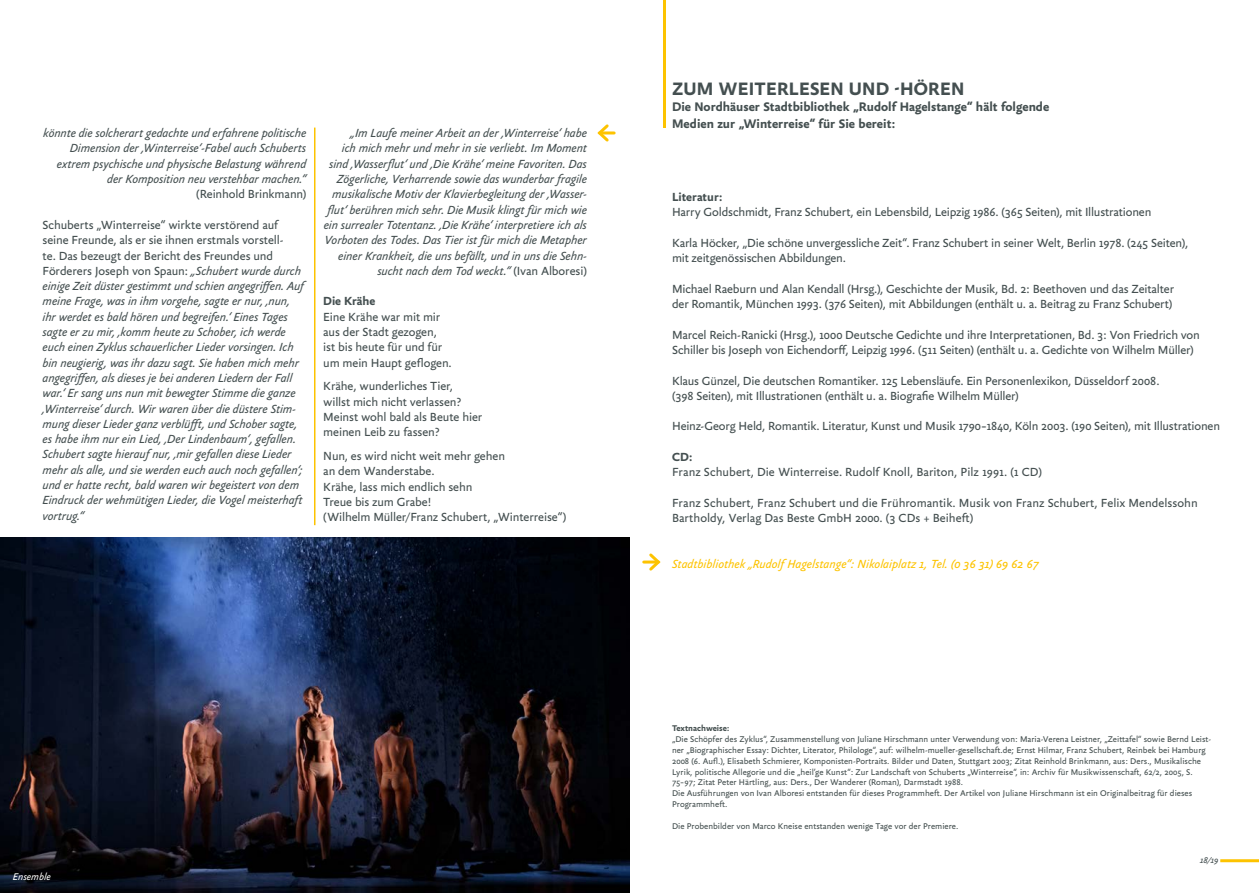
<style>
.page{position:relative;width:1259px;height:893px;background:#fff}
.page>*{position:absolute;margin:0;border:0;box-sizing:border-box;transform-origin:0 0}
.t1{font:700 19.5px "Yoga Sans OT";letter-spacing:.01em;color:#444f50}
.t2{font:700 13.5px/16.2px "Yoga Sans OT";color:#444f50}
.t3{font:italic 12.75px/15.3px "Yoga Sans OT";letter-spacing:-.01em;color:#444f50;text-align:right}
.t4{font:12.75px/15.3px "Yoga Sans OT";letter-spacing:-.015em;color:#444f50}
.t5{font:italic 12.75px "Yoga Sans OT";color:#fdc300}
.t6{font:700 12.75px "Yoga Sans OT";letter-spacing:-.005em;color:#444f50}
.t7{font:italic 10.5px "Yoga Sans OT";color:#fff}
.t8{font:9px/10.8px "Yoga Sans OT";color:#465151}
.t9{font:700 9px "Yoga Sans OT";color:#465151}
.t10{font:italic 9px "Yoga Sans OT";color:#444f50}
.s1{font-style:normal}
</style>
<div class="page">
<img style="left:0;top:538px;width:629px;height:355px">
<hr style="left:599px;top:131px;width:15px;height:3px;background:#fdc300">
<svg style="left:597px;top:124px;width:14px;height:18px"></svg>
<hr style="left:1220px;top:859px;width:39px;height:3px;background:#fdc300">
<svg style="left:646px;top:553px;width:15px;height:18px"></svg>
<hr style="left:663px;top:0;width:2px;height:128px;background:#fdc300">
<hr style="left:314px;top:128px;width:1px;height:397px;background:#fdc300">
<p class="t3" style="left:43px;top:126px;width:264px">könnte die solcherart gedachte und erfahrene politische Dimension der ‚Winterreise‘-Fabel auch Schuberts extrem psychische und physische Belastung während der Komposition neu verstehbar machen.“</p>
<p class="t4" style="left:196px;top:187px;width:112px">(Reinhold Brinkmann)</p>
<p class="t3" style="left:43px;top:217px;width:263px;text-align:left"><span class="s1">Schuberts „Winterreise“ wirkte verstörend auf seine Freunde, als er sie ihnen erstmals vorstell-<br>te. Das bezeugt der Bericht des Freundes und Förderers Joseph von Spaun:</span> „Schubert wurde durch einige Zeit düster gestimmt und schien angegriffen. Auf meine Frage, was in ihm vorgehe, sagte er nur, ‚nun, ihr werdet es bald hören und begreifen.‘ Eines Tages sagte er zu mir, ‚komm heute zu Schober, ich werde euch einen Zyklus schauerlicher Lieder vorsingen. Ich bin neugierig, was ihr dazu sagt. Sie haben mich mehr angegriffen, als dieses je bei anderen Liedern der Fall war.‘ Er sang uns nun mit bewegter Stimme die ganze ‚Winterreise‘ durch. Wir waren über die düstere Stim&shy;mung dieser Lieder ganz verblüfft, und Schober sagte, es habe ihm nur ein Lied, ‚Der Lindenbaum‘, gefallen.<br>Schubert sagte hierauf nur, ‚mir gefallen diese Lieder mehr als alle, und sie werden euch auch noch gefallen‘; und er hatte recht, bald waren wir begeistert von dem Eindruck der wehmütigen Lieder, die Vogel meisterhaft vortrug.“</p>
<p class="t3" style="left:324px;top:126px;width:265px">„Im Laufe meiner Arbeit an der ‚Winterreise‘ habe<br>ich mich mehr und mehr in sie verliebt. Im Moment sind ‚Wasserflut‘ und ‚Die Krähe‘ meine Favoriten. Das Zögerliche, Verharrende sowie das wunderbar fragile musikalische Motiv der Klavierbegleitung der ‚Wasser&shy;flut‘ berühren mich sehr. Die Musik klingt für mich wie ein surrealer Totentanz. ‚Die Krähe‘ interpretiere ich als Vorboten des Todes. Das Tier ist für mich die Metapher einer Krankheit, die uns befällt, und in uns die Sehn&shy;sucht nach dem Tod weckt.“ <span class="s1">(Ivan Alboresi)</span></p>
<p class="t6" style="left:323px;top:295px;width:54px">Die Krähe</p>
<p class="t4" style="left:323px;top:309px;width:130px">Eine Krähe war mit mir aus der Stadt gezogen, ist bis heute für und für um mein Haupt geflogen.</p>
<p class="t4" style="left:323px;top:379px;width:161px">Krähe, wunderliches Tier, willst mich nicht verlassen?<br>Meinst wohl bald als Beute hier meinen Leib zu fassen?</p>
<p class="t4" style="left:323px;top:449px;width:244px">Nun, es wird nicht weit mehr gehen<br>an dem Wanderstabe.<br>Krähe, lass mich endlich sehn<br>Treue bis zum Grabe!<br>(Wilhelm Müller/Franz Schubert, „Winterreise“)</p>
<p class="t7" style="left:13px;top:871px;width:40px">Ensemble</p>
<h1 class="t1" style="left:672px;top:79px;width:294px">ZUM WEITERLESEN UND -HÖREN</h1>
<p class="t2" style="left:672px;top:99px;width:379px">Die Nordhäuser Stadtbibliothek „Rudolf Hagelstange“ hält folgende<br>Medien zur „Winterreise“ für Sie bereit:</p>
<p class="t6" style="left:672px;top:190px;width:52px">Literatur:</p>
<p class="t4" style="left:672px;top:205px;width:481px">Harry Goldschmidt, Franz Schubert, ein Lebensbild, Leipzig 1986. (365 Seiten), mit Illustrationen</p>
<p class="t4" style="left:672px;top:235px;width:518px">Karla Höcker, „Die schöne unvergessliche Zeit“. Franz Schubert in seiner Welt, Berlin 1978. (245 Seiten), mit zeitgenössischen Abbildungen.</p>
<p class="t4" style="left:672px;top:281px;width:504px">Michael Raeburn und Alan Kendall (Hrsg.), Geschichte der Musik, Bd. 2: Beethoven und das Zeitalter der Romantik, München 1993. (376 Seiten), mit Abbildungen (enthält u. a. Beitrag zu Franz Schubert)</p>
<p class="t4" style="left:672px;top:327px;width:529px">Marcel Reich-Ranicki (Hrsg.), 1000 Deutsche Gedichte und ihre Interpretationen, Bd. 3: Von Friedrich von<br>Schiller bis Joseph von Eichendorff, Leipzig 1996. (511 Seiten) (enthält u. a. Gedichte von Wilhelm Müller)</p>
<p class="t4" style="left:672px;top:373px;width:489px">Klaus Günzel, Die deutschen Romantiker. 125 Lebensläufe. Ein Personenlexikon, Düsseldorf 2008. (398 Seiten), mit Illustrationen (enthält u. a. Biografie Wilhelm Müller)</p>
<p class="t4" style="left:672px;top:419px;width:549px">Heinz-Georg Held, Romantik. Literatur, Kunst und Musik 1790–1840, Köln 2003. (190 Seiten), mit Illustrationen</p>
<p class="t6" style="left:672px;top:450px;width:22px">CD:</p>
<p class="t4" style="left:672px;top:465px;width:372px">Franz Schubert, Die Winterreise. Rudolf Knoll, Bariton, Pilz 1991. (1 CD)</p>
<p class="t4" style="left:672px;top:495px;width:527px">Franz Schubert, Franz Schubert und die Frühromantik. Musik von Franz Schubert, Felix Mendelssohn<br>Bartholdy, Verlag Das Beste GmbH 2000. (3 CDs + Beiheft)</p>
<p class="t5" style="left:672px;top:557px;width:368px">Stadtbibliothek „Rudolf Hagelstange“: Nikolaiplatz 1, Tel. (0 36 31) 69 62 67</p>
<p class="t9" style="left:672px;top:724px;width:59px">Textnachweise:</p>
<p class="t8" style="left:672px;top:734px;width:541px">„Die Schöpfer des Zyklus“, Zusammenstellung von Juliane Hirschmann unter Verwendung von: Maria-Verena Leistner, „Zeittafel“ sowie Bernd Leist&shy;ner „Biographischer Essay: Dichter, Literator, Philologe“, auf: wilhelm-mueller-gesellschaft.de; Ernst Hilmar, Franz Schubert, Reinbek bei Hamburg 2008 (6. Aufl.), Elisabeth Schmierer, Komponisten-Portraits. Bilder und Daten, Stuttgart 2003; Zitat Reinhold Brinkmann, aus: Ders., Musikalische Lyrik, politische Allegorie und die „heilʼge Kunst“: Zur Landschaft von Schuberts „Winterreise“, in: Archiv für Musikwissenschaft, 62/2, 2005, S.<br>75–97; Zitat Peter Härtling, aus: Ders., Der Wanderer (Roman), Darmstadt 1988.<br>Die Ausführungen von Ivan Alboresi entstanden für dieses Programmheft. Der Artikel von Juliane Hirschmann ist ein Originalbeitrag für dieses Programmheft.</p>
<p class="t8" style="left:672px;top:820px;width:288px">Die Probenbilder von Marco Kneise entstanden wenige Tage vor der Premiere.</p>
<p class="t10" style="left:1200px;top:856px;width:20px">18/19</p>
</div>
